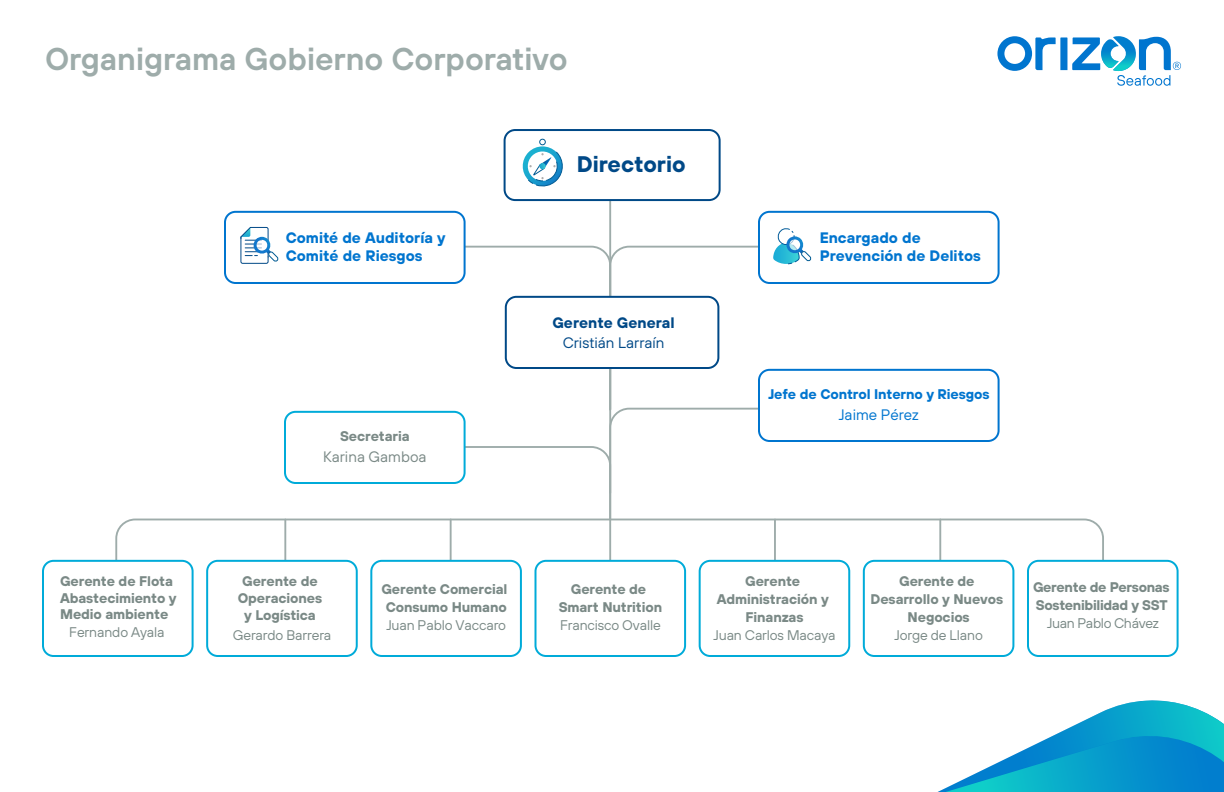
<style>
.page{position:relative;width:1224px;height:792px;background:#fff}
.page>*{position:absolute;margin:0;border:0;box-sizing:border-box;transform-origin:0 0}
.t1{font:600 31.5px "TT Hoves";color:#9eacaa}
.t2{font:700 22.6px "TT Hoves";color:#004987}
.t3{font:700 15.2px/18.2px "TT Hoves";color:#0075cf}
.t4{font:15.2px "TT Hoves";color:#004987}
.t5{font:700 15.2px "TT Hoves";color:#004987}
.t6{font:15.2px "TT Hoves";color:#7a8986}
.t7{font:15.2px "TT Hoves";color:#0075cf}
.t8{font:700 14px/18px "TT Hoves";letter-spacing:-.01em;color:#7a8986;text-align:center}
.t9{font:14px "TT Hoves";letter-spacing:-.01em;color:#7a8986}
.t10{font:700 14px "TT Hoves";letter-spacing:-.01em;color:#0075cf}
</style>
<div class="page">
<svg style="left:114px;top:518px;width:991px;height:44px"></svg>
<hr style="left:609px;top:194px;width:2px;height:325px;background:#9eacaa">
<div style="left:504px;top:129px;width:217px;height:72px;border:2px solid #004987;border-radius:11px"></div>
<svg style="left:522px;top:146px;width:41px;height:41px"></svg>
<div style="left:539px;top:139px;width:7px;height:6px;border:1px solid #005b93;border-radius:50%"></div>
<div style="left:224px;top:211px;width:242px;height:73px;border:2px solid #0075cf;border-radius:11px"></div>
<svg style="left:240px;top:227px;width:39px;height:37px"></svg>
<svg style="left:997px;top:36px;width:184px;height:50px"></svg>
<svg style="left:937px;top:700px;width:287px;height:92px"></svg>
<div style="left:758px;top:211px;width:242px;height:73px;border:2px solid #0075cf;border-radius:11px"></div>
<svg style="left:448px;top:227px;width:364px;height:338px"></svg>
<div style="left:759px;top:370px;width:240px;height:71px;background:#fff;border-radius:11px"></div>
<div style="left:758px;top:369px;width:242px;height:73px;border:2px solid #0075cf;border-radius:11px"></div>
<div style="left:285px;top:412px;width:180px;height:71px;background:#fff;border-radius:11px"></div>
<div style="left:284px;top:411px;width:182px;height:73px;border:2px solid #00abd9;border-radius:11px"></div>
<div style="left:42px;top:560px;width:152px;height:97px;border:2px solid #00abd9;border-radius:11px"></div>
<div style="left:206px;top:560px;width:152px;height:97px;border:2px solid #00abd9;border-radius:11px"></div>
<div style="left:371px;top:561px;width:150px;height:95px;background:#fff;border-radius:11px"></div>
<div style="left:370px;top:560px;width:152px;height:97px;border:2px solid #00abd9;border-radius:11px"></div>
<div style="left:536px;top:561px;width:149px;height:95px;background:#fff;border-radius:11px"></div>
<div style="left:535px;top:560px;width:151px;height:97px;border:2px solid #00abd9;border-radius:11px"></div>
<div style="left:700px;top:561px;width:149px;height:95px;background:#fff;border-radius:11px"></div>
<div style="left:699px;top:560px;width:151px;height:97px;border:2px solid #00abd9;border-radius:11px"></div>
<div style="left:863px;top:560px;width:151px;height:97px;border:2px solid #00abd9;border-radius:11px"></div>
<div style="left:1027px;top:560px;width:152px;height:97px;border:2px solid #00abd9;border-radius:11px"></div>
<h1 class="t1" style="left:45px;top:38px;width:524px">Organigrama Gobierno Corporativo</h1>
<p class="t3" style="left:286px;top:228px;width:161px">Comité de Auditoría y<br>Comité de Riesgos</p>
<h2 class="t2" style="left:577px;top:148px;width:110px">Directorio</h2>
<p class="t8" style="left:340px;top:426px;width:71px">Secretaria</p>
<p class="t6" style="left:323px;top:447px;width:105px">Karina Gamboa</p>
<p class="t5" style="left:552px;top:312px;width:124px">Gerente General</p>
<p class="t4" style="left:563px;top:333px;width:103px">Cristián Larraín</p>
<p class="t3" style="left:820px;top:228px;width:163px">Encargado de<br>Prevención de Delitos</p>
<p class="t10" style="left:768px;top:384px;width:223px">Jefe de Control Interno y Riesgos</p>
<p class="t7" style="left:839px;top:405px;width:82px">Jaime Pérez</p>
<p class="t8" style="left:60px;top:572px;width:118px;line-height:16.8px;text-align:left">Gerente de Flota<br>Abastecimiento y<br>Medio ambiente</p>
<p class="t9" style="left:69px;top:623px;width:97px">Fernando Ayala</p>
<p class="t8" style="left:238px;top:572px;width:86px;line-height:16.8px">Gerente de<br>Operaciones y Logística</p>
<p class="t9" style="left:233px;top:626px;width:100px">Gerardo Barrera</p>
<p class="t8" style="left:381px;top:579px;width:127px">Gerente Comercial<br>Consumo Humano</p>
<p class="t9" style="left:386px;top:616px;width:121px">Juan Pablo Vaccaro</p>
<p class="t8" style="left:559px;top:580px;width:105px">Gerente de<br>Smart Nutrition</p>
<p class="t9" style="left:560px;top:616px;width:102px">Francisco Ovalle</p>
<p class="t8" style="left:717px;top:572px;width:113px">Gerente<br>Administración y<br>Finanzas</p>
<p class="t9" style="left:714px;top:626px;width:123px">Juan Carlos Macaya</p>
<p class="t8" style="left:871px;top:572px;width:134px">Gerente de<br>Desarrollo y Nuevos<br>Negocios</p>
<p class="t9" style="left:895px;top:626px;width:90px">Jorge de Llano</p>
<p class="t8" style="left:1033px;top:578px;width:138px;text-align:left">Gerente de Personas<br>Sostenibilidad y SST</p>
<p class="t9" style="left:1047px;top:614px;width:113px">Juan Pablo Chávez</p>
</div>
